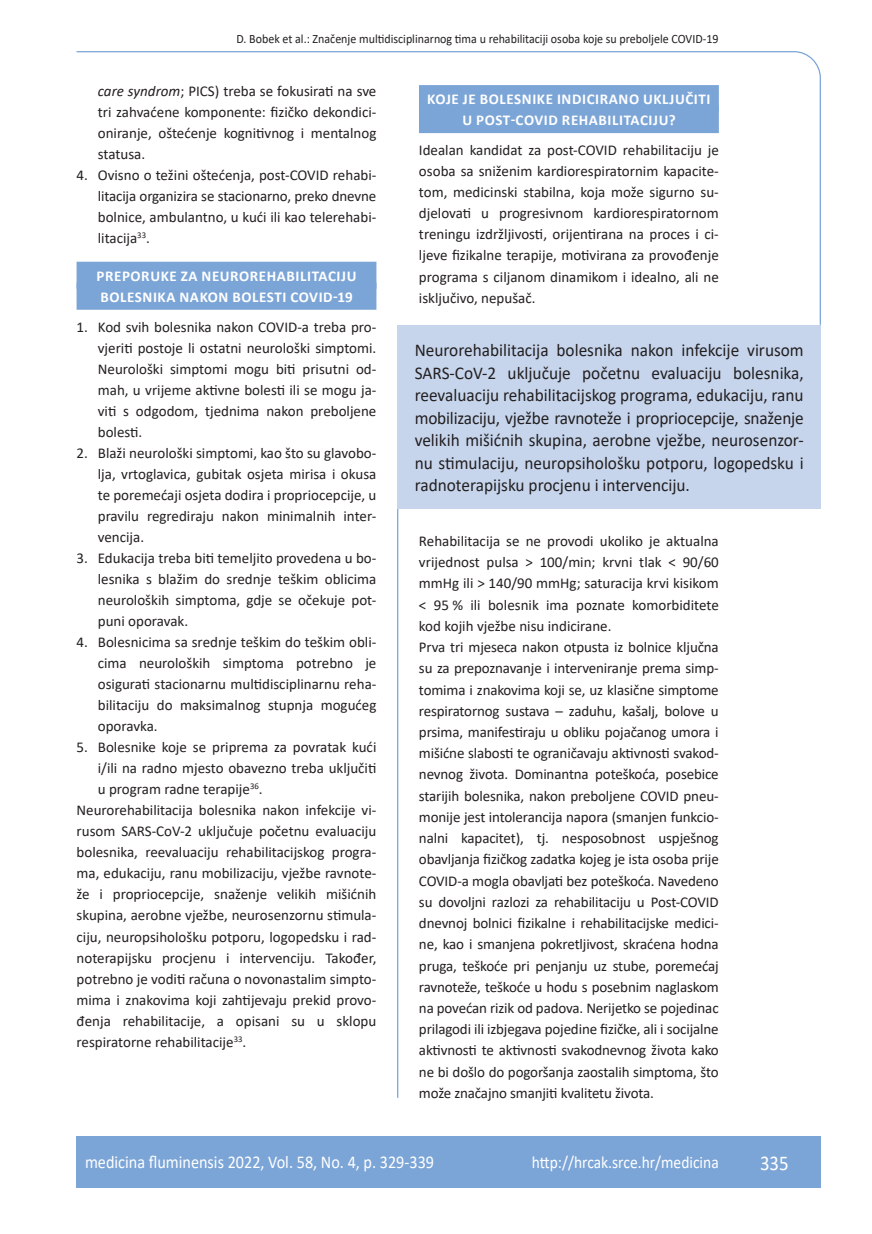
<style>
.page{position:relative;width:872px;height:1234px;background:#fff}
.page>*{position:absolute;margin:0;border:0;box-sizing:border-box;transform-origin:0 0}
.t1{font:21px "Calibri";color:#fff;scale:.9 1}
.t2{font:18px/22.5px "Calibri";color:#231f20;text-align:justify;scale:.96 1}
.t3{font:18px "Calibri";color:#fff;scale:.9 1}
.t4{font:17.25px "Calibri";color:#fff;scale:.9 1}
.t5{font:15px/21px "Calibri";letter-spacing:-.01em;color:#231f20;text-align:justify}
.t6{font:700 15px/21px "Calibri";letter-spacing:.04em;color:#fff}
.t7{font:12.75px "Calibri";color:#231f20;scale:.94 1}
.s1{font-style:italic}
</style>
<div class="page">
<svg style="left:76px;top:51px;width:745px;height:275px"></svg>
<hr style="left:397px;top:508px;width:1px;height:589px;background:#7ca5d7">
<div style="left:77px;top:1135px;width:744px;height:51px;background:#7ca5d7"></div>
<div style="left:77px;top:262px;width:299px;height:27px;background:#7ca5d7"></div>
<div style="left:77px;top:283px;width:299px;height:27px;background:#7ca5d7"></div>
<div style="left:419px;top:85px;width:300px;height:27px;background:#7ca5d7"></div>
<div style="left:419px;top:106px;width:300px;height:27px;background:#7ca5d7"></div>
<div style="left:398px;top:325px;width:423px;height:184px;background:#c6d5ec"></div>
<p class="t7" style="left:236px;top:29px;width:514px">D. Bobek et al.: Značenje multidisciplinarnog tima u rehabilitaciji osoba koje su preboljele COVID-19</p>
<p class="t5" style="left:98px;top:80px;width:280px"><span class="s1">care syndrom</span>; PICS) treba se fokusirati na sve tri zahvaćene komponente: fizičko dekondici&shy;oniranje, oštećenje kognitivnog i mentalnog statusa.</p>
<p class="t5" style="left:98px;top:164px;width:280px;text-indent:-21px">4. Ovisno o težini oštećenja, post-COVID rehabi&shy;litacija organizira se stacionarno, preko dnevne bolnice, ambulantno, u kući ili kao telerehabi&shy;litacija<sup>33</sup>.</p>
<p class="t6" style="left:96px;top:265px;width:261px">PREPORUKE ZA NEUROREHABILITACIJU<br>BOLESNIKA NAKON BOLESTI COVID-19</p>
<p class="t5" style="left:98px;top:316px;width:280px;text-indent:-21px">1. Kod svih bolesnika nakon COVID-a treba pro&shy;vjeriti postoje li ostatni neurološki simptomi.<br>Neurološki simptomi mogu biti prisutni od&shy;mah, u vrijeme aktivne bolesti ili se mogu ja&shy;viti s odgodom, tjednima nakon preboljene bolesti.</p>
<p class="t5" style="left:98px;top:442px;width:280px;text-indent:-21px">2. Blaži neurološki simptomi, kao što su glavobo&shy;lja, vrtoglavica, gubitak osjeta mirisa i okusa te poremećaji osjeta dodira i propriocepcije, u pravilu regrediraju nakon minimalnih inter&shy;vencija.</p>
<p class="t5" style="left:98px;top:547px;width:280px;text-indent:-21px">3. Edukacija treba biti temeljito provedena u bo&shy;lesnika s blažim do srednje teškim oblicima neuroloških simptoma, gdje se očekuje pot&shy;puni oporavak.</p>
<p class="t5" style="left:98px;top:631px;width:280px;text-indent:-21px">4. Bolesnicima sa srednje teškim do teškim obli&shy;cima neuroloških simptoma potrebno je osigurati stacionarnu multidisciplinarnu reha&shy;bilitaciju do maksimalnog stupnja mogućeg oporavka.</p>
<p class="t5" style="left:77px;top:736px;width:301px">5. Bolesnike koje se priprema za povratak kući</p>
<p class="t5" style="left:98px;top:757px;width:280px">i/ili na radno mjesto obavezno treba uključiti</p>
<p class="t5" style="left:98px;top:778px;width:166px">u program radne terapije<sup>36</sup>.</p>
<p class="t5" style="left:77px;top:799px;width:301px">Neurorehabilitacija bolesnika nakon infekcije vi-</p>
<p class="t5" style="left:77px;top:820px;width:301px">rusom SARS-CoV-2 uključuje početnu evaluaciju</p>
<p class="t5" style="left:77px;top:841px;width:301px">bolesnika, reevaluaciju rehabilitacijskog progra-</p>
<p class="t5" style="left:77px;top:862px;width:301px">ma, edukaciju, ranu mobilizaciju, vježbe ravnote-</p>
<p class="t5" style="left:77px;top:883px;width:301px">že i propriocepcije, snaženje velikih mišićnih</p>
<p class="t5" style="left:77px;top:904px;width:301px">skupina, aerobne vježbe, neurosenzornu stimula-</p>
<p class="t5" style="left:77px;top:925px;width:301px">ciju, neuropsihološku potporu, logopedsku i rad-</p>
<p class="t5" style="left:77px;top:946px;width:301px">noterapijsku procjenu i intervenciju. Također,</p>
<p class="t5" style="left:77px;top:967px;width:301px">potrebno je voditi računa o novonastalim simpto-</p>
<p class="t5" style="left:77px;top:988px;width:301px">mima i znakovima koji zahtijevaju prekid provo-</p>
<p class="t5" style="left:77px;top:1009px;width:301px">đenja rehabilitacije, a opisani su u sklopu</p>
<p class="t5" style="left:77px;top:1030px;width:171px">respiratorne rehabilitacije<sup>33</sup>.</p>
<p class="t6" style="left:427px;top:88px;width:285px;text-align:center">KOJE JE BOLESNIKE INDICIRANO UKLJUČITI<br>U POST-COVID REHABILITACIJU?</p>
<p class="t5" style="left:419px;top:139px;width:301px">Idealan kandidat za post-COVID rehabilitaciju je osoba sa sniženim kardiorespiratornim kapacite&shy;tom, medicinski stabilna, koja može sigurno su&shy;djelovati u progresivnom kardiorespiratornom treningu izdržljivosti, orijentirana na proces i ci&shy;ljeve fizikalne terapije, motivirana za provođenje programa s ciljanom dinamikom i idealno, ali ne isključivo, nepušač.</p>
<p class="t2" style="left:415px;top:338px;width:407px">Neurorehabilitacija bolesnika nakon infekcije virusom SARS-CoV-2 uključuje početnu evaluaciju bolesnika, reevaluaciju rehabilitacijskog programa, edukaciju, ranu mobilizaciju, vježbe ravnoteže i propriocepcije, snaženje velikih mišićnih skupina, aerobne vježbe, neurosenzor&shy;nu stimulaciju, neuropsihološku potporu, logopedsku i radnoterapijsku procjenu i intervenciju.</p>
<p class="t5" style="left:419px;top:530px;width:301px;text-align:left">Rehabilitacija se ne provodi ukoliko je aktualna vrijednost pulsa &gt; 100/min; krvni tlak &lt; 90/60 mmHg ili &gt; 140/90 mmHg; saturacija krvi kisikom &lt; 95 % ili bolesnik ima poznate komorbiditete kod kojih vježbe nisu indicirane.<br>Prva tri mjeseca nakon otpusta iz bolnice ključna su za prepoznavanje i interveniranje prema simp&shy;tomima i znakovima koji se, uz klasične simptome respiratornog sustava – zaduhu, kašalj, bolove u prsima, manifestiraju u obliku pojačanog umora i mišićne slabosti te ograničavaju aktivnosti svakod&shy;nevnog života. Dominantna poteškoća, posebice starijih bolesnika, nakon preboljene COVID pneu&shy;monije jest intolerancija napora (smanjen funkcio&shy;nalni kapacitet), tj. nesposobnost uspješnog obavljanja fizičkog zadatka kojeg je ista osoba prije COVID-a mogla obavljati bez poteškoća. Navedeno su dovoljni razlozi za rehabilitaciju u Post-COVID dnevnoj bolnici fizikalne i rehabilitacijske medici&shy;ne, kao i smanjena pokretljivost, skraćena hodna pruga, teškoće pri penjanju uz stube, poremećaj ravnoteže, teškoće u hodu s posebnim naglaskom na povećan rizik od padova. Nerijetko se pojedinac prilagodi ili izbjegava pojedine fizičke, ali i socijalne aktivnosti te aktivnosti svakodnevnog života kako ne bi došlo do pogoršanja zaostalih simptoma, što može značajno smanjiti kvalitetu života.</p>
<p class="t3" style="left:85px;top:1149px;width:389px">medicina fluminensis 2022, Vol. 58, No. 4, p. 329-339</p>
<p class="t4" style="left:532px;top:1150px;width:209px">http://hrcak.srce.hr/medicina</p>
<h1 class="t1" style="left:760px;top:1147px;width:33px">335</h1>
</div>
